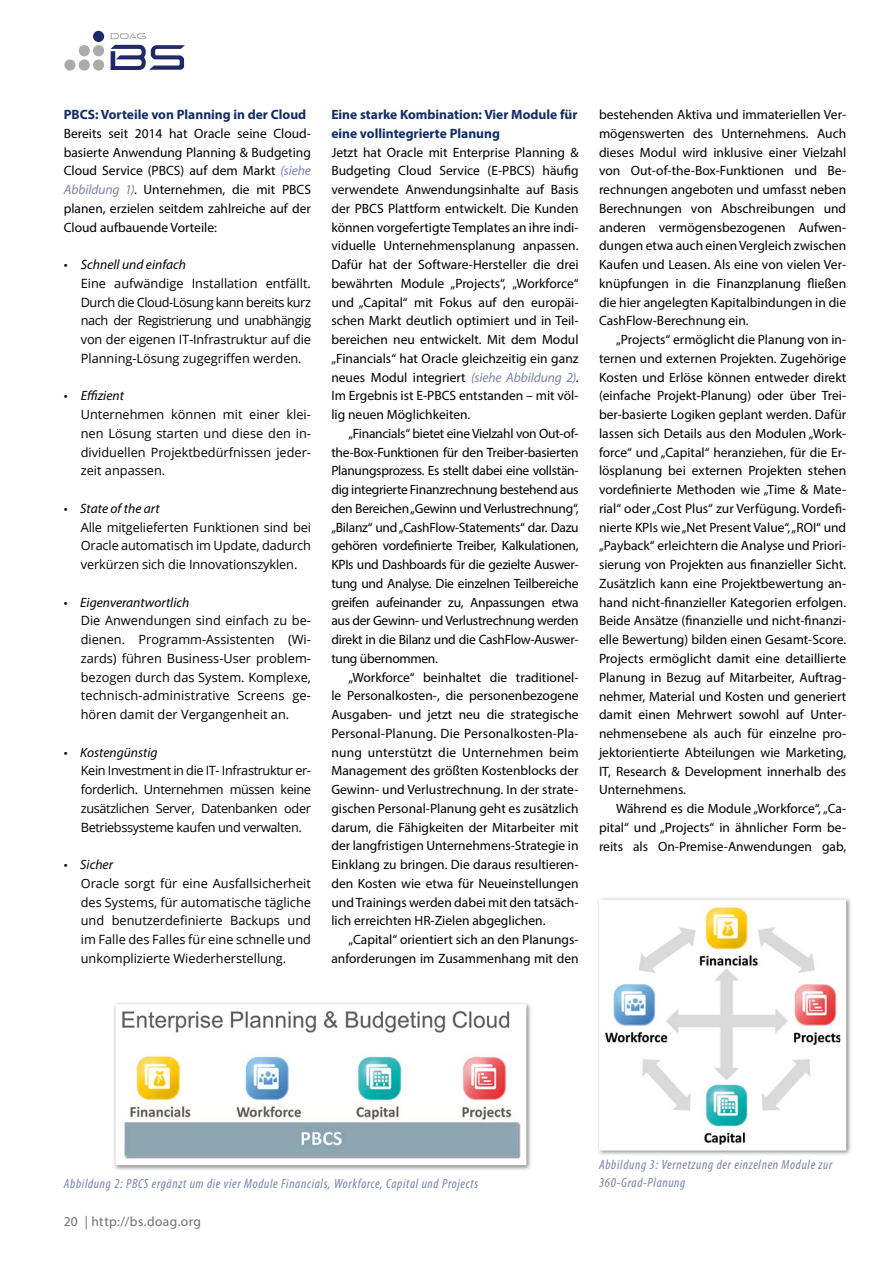
<style>
.page{position:relative;width:893px;height:1263px;background:#fff}
.page>*{position:absolute;margin:0;border:0;box-sizing:border-box;transform-origin:0 0}
.t1{font:13.5px/18.8px "Myriad Pro";color:#000;text-align:justify}
.t2{font:italic condensed 13.5px "Myriad Pro";letter-spacing:.05em;color:#7c81a8}
.t3{font:700 13.5px/18.8px "Myriad Pro";color:#112d63}
.t4{font:italic 13.5px "Myriad Pro";color:#000}
.t5{font:13.5px "Myriad Pro";letter-spacing:.03em;color:#706f6f}
.t6{font:12.75px/18.8px "Open Sans";color:#000;text-align:justify}
.s1{font-style:italic;color:#7c81a8}
</style>
<div class="page">
<div style="left:93px;top:59px;width:11px;height:12px;background:#acabab;border-radius:50%"></div>
<div style="left:93px;top:31px;width:11px;height:11px;background:#202967;border-radius:50%"></div>
<div style="left:79px;top:45px;width:11px;height:11px;background:#acabab;border-radius:50%"></div>
<div style="left:93px;top:45px;width:11px;height:11px;background:#acabab;border-radius:50%"></div>
<div style="left:64px;top:59px;width:12px;height:12px;background:#acabab;border-radius:50%"></div>
<div style="left:79px;top:59px;width:11px;height:12px;background:#acabab;border-radius:50%"></div>
<svg style="left:111px;top:45px;width:74px;height:25px"></svg>
<svg style="left:111px;top:33px;width:35px;height:6px"></svg>
<div style="left:596px;top:896px;width:256px;height:261px;background:#000;opacity:.5"></div>
<svg style="left:596px;top:897px;width:253px;height:256px"></svg>
<div style="left:112px;top:1001px;width:420px;height:170px;background:#000;opacity:.5"></div>
<svg style="left:113px;top:1001px;width:416px;height:167px"></svg>
<p class="t3" style="left:64px;top:105px;width:244px">PBCS: Vorteile von Planning in der Cloud</p>
<p class="t1" style="left:64px;top:124px;width:249px">Bereits seit 2014 hat Oracle seine Cloud&shy;basierte Anwendung Planning &amp; Budgeting Cloud Service (PBCS) auf dem Markt <span class="s1">(siehe Abbildung 1)</span>. Unternehmen, die mit PBCS planen, erzielen seitdem zahlreiche auf der Cloud aufbauende Vorteile:</p>
<p class="t4" style="left:64px;top:256px;width:124px">• Schnell und einfach</p>
<p class="t6" style="left:81px;top:273px;width:232px">Eine aufwändige Installation entfällt.<br>Durch die Cloud-Lösung kann bereits kurz nach der Registrierung und unabhängig von der eigenen IT-Infrastruktur auf die Planning-Lösung zugegriffen werden.</p>
<p class="t4" style="left:64px;top:387px;width:62px">• Effizient</p>
<p class="t6" style="left:81px;top:405px;width:232px">Unternehmen können mit einer klei&shy;nen Lösung starten und diese den in&shy;dividuellen Projektbedürfnissen jeder&shy;zeit anpassen.</p>
<p class="t4" style="left:64px;top:500px;width:98px">• State of the art</p>
<p class="t6" style="left:81px;top:517px;width:232px">Alle mitgelieferten Funktionen sind bei Oracle automatisch im Update, dadurch verkürzen sich die Innovationszyklen.</p>
<p class="t4" style="left:64px;top:594px;width:127px">• Eigenverantwortlich</p>
<p class="t6" style="left:81px;top:611px;width:232px">Die Anwendungen sind einfach zu be&shy;dienen. Programm-Assistenten (Wi&shy;zards) führen Business-User problem&shy;bezogen durch das System. Komplexe, technisch-administrative Screens ge&shy;hören damit der Vergangenheit an.</p>
<p class="t4" style="left:64px;top:744px;width:95px">• Kostengünstig</p>
<p class="t6" style="left:81px;top:761px;width:232px">Kein Investment in die IT- Infrastruktur er&shy;forderlich. Unternehmen müssen keine zusätzlichen Server, Datenbanken oder Betriebssysteme kaufen und verwalten.</p>
<p class="t4" style="left:64px;top:856px;width:51px">• Sicher</p>
<p class="t6" style="left:81px;top:873px;width:232px">Oracle sorgt für eine Ausfallsicherheit des Systems, für automatische tägliche und benutzerdefinierte Backups und im Falle des Falles für eine schnelle und unkomplizierte Wiederherstellung.</p>
<p class="t3" style="left:331px;top:105px;width:248px">Eine starke Kombination: Vier Module für eine vollintegrierte Planung</p>
<p class="t1" style="left:331px;top:142px;width:249px">Jetzt hat Oracle mit Enterprise Planning &amp; Budgeting Cloud Service (E-PBCS) häufig verwendete Anwendungsinhalte auf Basis der PBCS Plattform entwickelt. Die Kunden können vorgefertigte Templates an ihre indi&shy;viduelle Unternehmensplanung anpassen.<br>Dafür hat der Software-Hersteller die drei bewährten Module „Projects“, „Workforce“ und „Capital“ mit Fokus auf den europäi&shy;schen Markt deutlich optimiert und in Teil&shy;bereichen neu entwickelt. Mit dem Modul „Financials“ hat Oracle gleichzeitig ein ganz neues Modul integriert <span class="s1">(siehe Abbildung 2)</span>.<br>Im Ergebnis ist E-PBCS entstanden – mit völ&shy;lig neuen Möglichkeiten.</p>
<p class="t1" style="left:331px;top:424px;width:249px;text-indent:17px">„Financials“ bietet eine Vielzahl von Out-of&shy;the-Box-Funktionen für den Treiber-basierten Planungsprozess. Es stellt dabei eine vollstän&shy;dig integrierte Finanzrechnung bestehend aus den Bereichen „Gewinn und Verlustrechnung“, „Bilanz“ und „CashFlow-Statements“ dar. Dazu gehören vordefinierte Treiber, Kalkulationen, KPIs und Dashboards für die gezielte Auswer&shy;tung und Analyse. Die einzelnen Teilbereiche greifen aufeinander zu, Anpassungen etwa aus der Gewinn- und Verlustrechnung werden direkt in die Bilanz und die CashFlow-Auswer&shy;tung übernommen.</p>
<p class="t1" style="left:331px;top:667px;width:249px;text-indent:17px">„Workforce“ beinhaltet die traditionel&shy;le Personalkosten-, die personenbezogene Ausgaben- und jetzt neu die strategische Personal-Planung. Die Personalkosten-Pla&shy;nung unterstützt die Unternehmen beim Management des größten Kostenblocks der Gewinn- und Verlustrechnung. In der strate&shy;gischen Personal-Planung geht es zusätzlich darum, die Fähigkeiten der Mitarbeiter mit der langfristigen Unternehmens-Strategie in Einklang zu bringen. Die daraus resultieren&shy;den Kosten wie etwa für Neueinstellungen und Trainings werden dabei mit den tatsäch&shy;lich erreichten HR-Zielen abgeglichen.</p>
<p class="t1" style="left:331px;top:930px;width:249px;text-align:right">„Capital“ orientiert sich an den Planungs&shy;anforderungen im Zusammenhang mit den</p>
<p class="t1" style="left:599px;top:105px;width:249px">bestehenden Aktiva und immateriellen Ver&shy;mögenswerten des Unternehmens. Auch dieses Modul wird inklusive einer Vielzahl von Out-of-the-Box-Funktionen und Be&shy;rechnungen angeboten und umfasst neben Berechnungen von Abschreibungen und anderen vermögensbezogenen Aufwen&shy;dungen etwa auch einen Vergleich zwischen Kaufen und Leasen. Als eine von vielen Ver&shy;knüpfungen in die Finanzplanung fließen die hier angelegten Kapitalbindungen in die CashFlow-Berechnung ein.</p>
<p class="t1" style="left:599px;top:330px;width:249px;text-indent:17px">„Projects“ ermöglicht die Planung von in&shy;ternen und externen Projekten. Zugehörige Kosten und Erlöse können entweder direkt (einfache Projekt-Planung) oder über Trei&shy;ber-basierte Logiken geplant werden. Dafür lassen sich Details aus den Modulen „Work&shy;force“ und „Capital“ heranziehen, für die Er&shy;lösplanung bei externen Projekten stehen vordefinierte Methoden wie „Time &amp; Mate&shy;rial“ oder „Cost Plus“ zur Verfügung. Vordefi&shy;nierte KPIs wie „Net Present Value“, „ROI“ und „Payback“ erleichtern die Analyse und Priori&shy;sierung von Projekten aus finanzieller Sicht.<br>Zusätzlich kann eine Projektbewertung an&shy;hand nicht-finanzieller Kategorien erfolgen.<br>Beide Ansätze (finanzielle und nicht-finanzi&shy;elle Bewertung) bilden einen Gesamt-Score.<br>Projects ermöglicht damit eine detaillierte Planung in Bezug auf Mitarbeiter, Auftrag&shy;nehmer, Material und Kosten und generiert damit einen Mehrwert sowohl auf Unter&shy;nehmensebene als auch für einzelne pro&shy;jektorientierte Abteilungen wie Marketing, IT, Research &amp; Development innerhalb des Unternehmens.</p>
<p class="t1" style="left:599px;top:799px;width:249px;text-indent:17px">Während es die Module „Workforce“, „Ca&shy;pital“ und „Projects“ in ähnlicher Form be&shy;reits als On-Premise-Anwendungen gab,</p>
<p class="t2" style="left:599px;top:1156px;width:235px">Abbildung 3: Vernetzung der einzelnen Module zur</p>
<p class="t2" style="left:64px;top:1175px;width:416px">Abbildung 2: PBCS ergänzt um die vier Module Financials, Workforce, Capital und Projects</p>
<p class="t2" style="left:599px;top:1174px;width:88px">360-Grad-Planung</p>
<p class="t5" style="left:64px;top:1213px;width:139px">20 | http://bs.doag.org</p>
</div>
